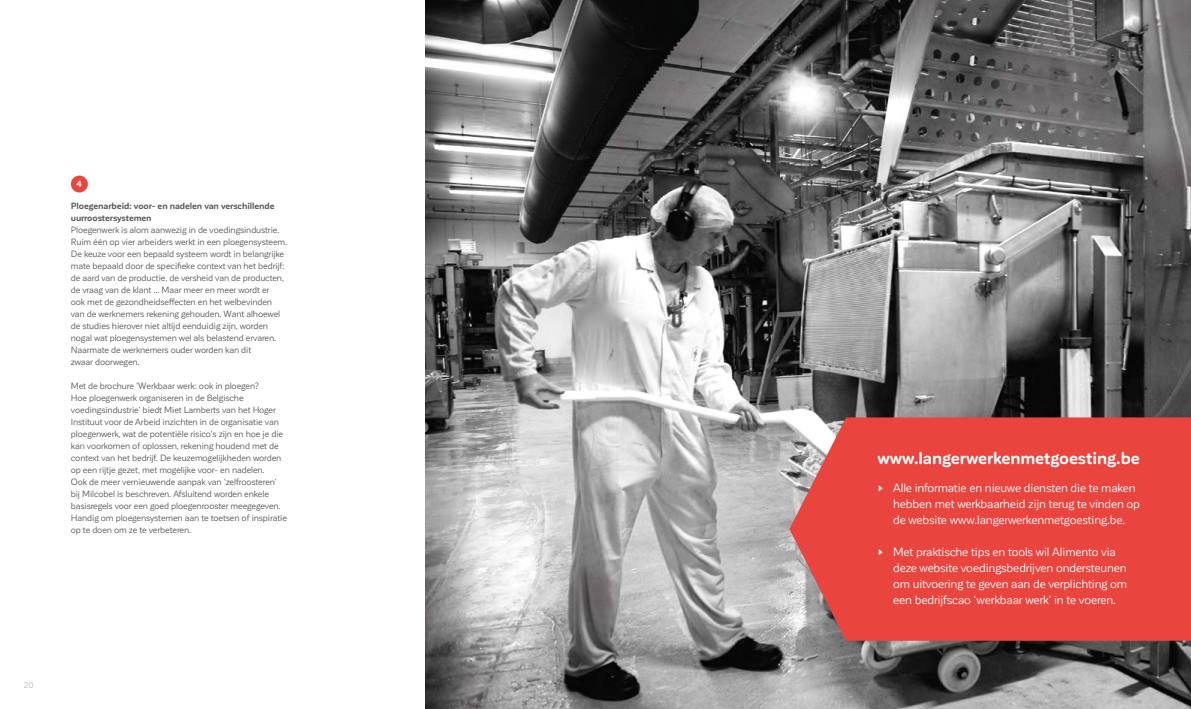
<style>
.page{position:relative;width:1191px;height:709px;background:#fff}
.page>*{position:absolute;margin:0;border:0;box-sizing:border-box;transform-origin:0 0}
.t1{font:700 17px "Corporative Sans Rd";letter-spacing:-.01em;color:#fff}
.t2{font:11.9px/15.9px "Corporative Sans Rd";letter-spacing:-.01em;color:#fff}
.t3{font:9px/12px "Corporative Sans Rd";letter-spacing:-.01em;color:#575756}
.t4{font:700 9px/12px "Corporative Sans Rd";letter-spacing:-.01em;color:#575756}
.t5{font:700 8.9px "Corporative Sans Rd";color:#fff}
.t6{font:8px "Corporative Sans Rd";color:#9d9d9c}
</style>
<div class="page">
<img style="left:425px;top:0;width:766px;height:709px">
<svg style="left:789px;top:417px;width:402px;height:223px;background:#e54d47"></svg>
<svg style="left:878px;top:485px;width:4px;height:6px"></svg>
<svg style="left:878px;top:549px;width:4px;height:6px"></svg>
<div style="left:71px;top:175px;width:17px;height:17px;background:#e9453e;border-radius:50%"></div>
<p class="t5" style="left:76px;top:179px;width:7px">4</p>
<p class="t4" style="left:71px;top:200px;width:205px">Ploegenarbeid: voor- en nadelen van verschillende uurroostersystemen</p>
<p class="t3" style="left:71px;top:224px;width:218px">Ploegenwerk is alom aanwezig in de voedingsindustrie.<br>Ruim één op vier arbeiders werkt in een ploegensysteem.<br>De keuze voor een bepaald systeem wordt in belangrijke mate bepaald door de specifieke context van het bedrijf: de aard van de productie, de versheid van de producten, de vraag van de klant … Maar meer en meer wordt er<br>ook met de gezondheidseffecten en het welbevinden van de werknemers rekening gehouden. Want alhoewel de studies hierover niet altijd eenduidig zijn, worden nogal wat ploegensystemen wel als belastend ervaren.<br>Naarmate de werknemers ouder worden kan dit<br>zwaar doorwegen.</p>
<p class="t3" style="left:71px;top:380px;width:218px">Met de brochure ‘Werkbaar werk: ook in ploegen?<br>Hoe ploegenwerk organiseren in de Belgische voedingsindustrie’ biedt Miet Lamberts van het Hoger Instituut voor de Arbeid inzichten in de organisatie van ploegenwerk, wat de potentiële risico’s zijn en hoe je die kan voorkomen of oplossen, rekening houdend met de context van het bedrijf. De keuzemogelijkheden worden op een rijtje gezet, met mogelijke voor- en nadelen.<br>Ook de meer vernieuwende aanpak van ‘zelfroosteren’ bij Milcobel is beschreven. Afsluitend worden enkele basisregels voor een goed ploegenrooster meegegeven.<br>Handig om ploegensystemen aan te toetsen of inspiratie op te doen om ze te verbeteren.</p>
<p class="t6" style="left:24px;top:681px;width:11px">20</p>
<h1 class="t1" style="left:877px;top:449px;width:264px">www.langerwerkenmetgoesting.be</h1>
<h2 class="t2" style="left:893px;top:480px;width:248px">Alle informatie en nieuwe diensten die te maken hebben met werkbaarheid zijn terug te vinden op de website www.langerwerkenmetgoesting.be.</h2>
<h2 class="t2" style="left:893px;top:544px;width:235px">Met praktische tips en tools wil Alimento via deze website voedingsbedrijven ondersteunen om uitvoering te geven aan de verplichting om een bedrijfscao ‘werkbaar werk’ in te voeren.</h2>
</div>
